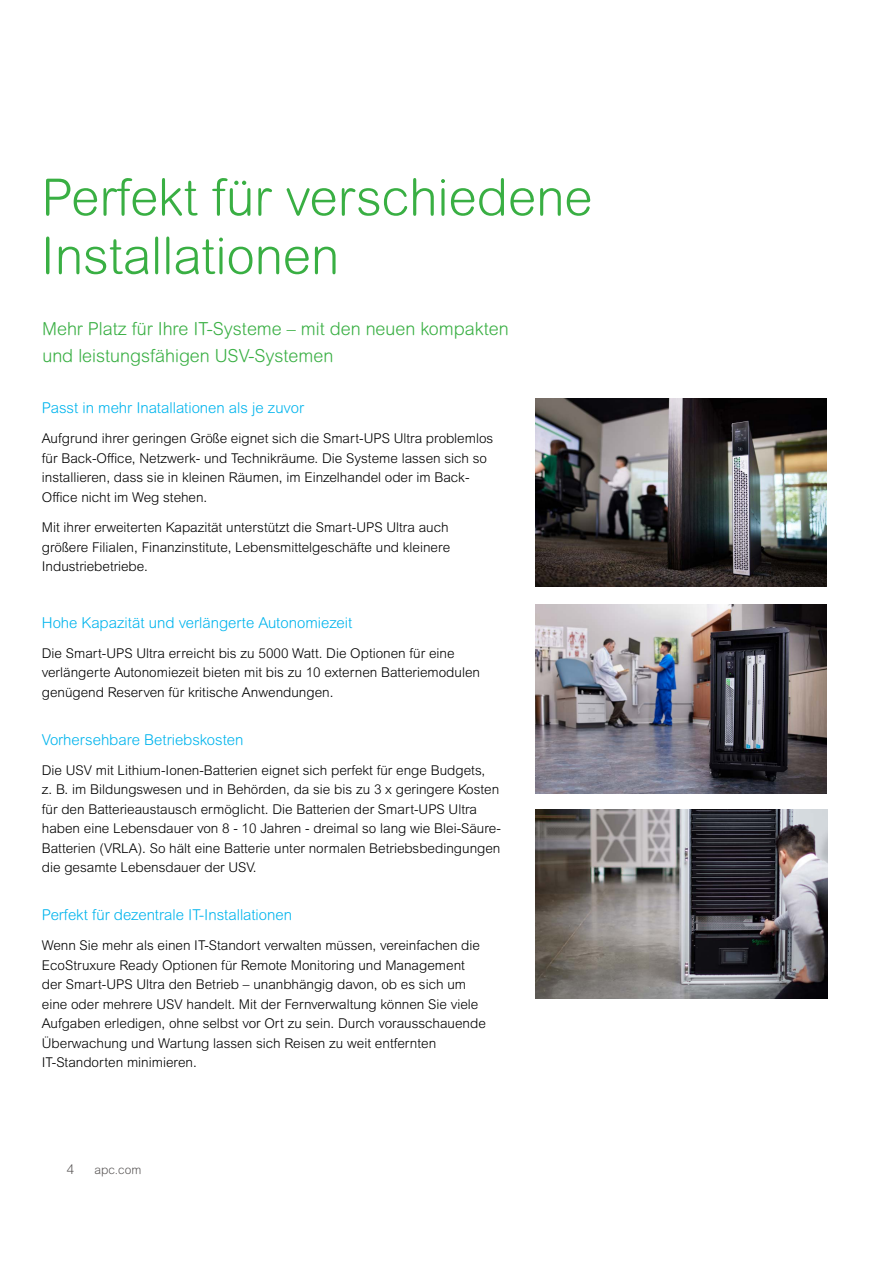
<style>
.page{position:relative;width:893px;height:1263px;background:#fff}
.page>*{position:absolute;margin:0;border:0;box-sizing:border-box;transform-origin:0 0}
.t1{font:300 51px/58.5px "Arial Rounded MT Pro";color:#39af43}
.t2{font:300 18px/27px "Arial Rounded MT Std";color:#39af43}
.t3{font:300 15px "Arial Rounded MT Std";color:#00b4ed}
.t4{font:300 13.5px/19.5px "Arial MT Pro";color:#000}
.t5{font:300 13.5px "Arial MT Pro";color:#5a5757}
.t6{font:300 12px "Arial Rounded MT Pro";color:#5a5757}
</style>
<div class="page">
<img style="left:536px;top:604px;width:290px;height:189px">
<img style="left:536px;top:399px;width:290px;height:187px">
<img style="left:536px;top:809px;width:291px;height:190px">
<h1 class="t1" style="left:41px;top:170px;width:553px">Perfekt für verschiedene<br>Installationen</h1>
<h2 class="t2" style="left:42px;top:315px;width:468px">Mehr Platz für Ihre IT-Systeme – mit den neuen kompakten und leistungsfähigen USV-Systemen</h2>
<p class="t3" style="left:42px;top:399px;width:264px">Passt in mehr Inatallationen als je zuvor</p>
<p class="t4" style="left:42px;top:429px;width:453px">Aufgrund ihrer geringen Größe eignet sich die Smart-UPS Ultra problemlos für Back-Office, Netzwerk- und Technikräume. Die Systeme lassen sich so installieren, dass sie in kleinen Räumen, im Einzelhandel oder im Back-Office nicht im Weg stehen.</p>
<p class="t4" style="left:42px;top:518px;width:410px;text-align:justify">Mit ihrer erweiterten Kapazität unterstützt die Smart-UPS Ultra auch größere Filialen, Finanzinstitute, Lebensmittelgeschäfte und kleinere Industriebetriebe.</p>
<p class="t3" style="left:42px;top:614px;width:312px">Hohe Kapazität und verlängerte Autonomiezeit</p>
<p class="t4" style="left:42px;top:644px;width:440px">Die Smart-UPS Ultra erreicht bis zu 5000 Watt. Die Optionen für eine verlängerte Autonomiezeit bieten mit bis zu 10 externen Batteriemodulen genügend Reserven für kritische Anwendungen.</p>
<p class="t3" style="left:42px;top:731px;width:203px">Vorhersehbare Betriebskosten</p>
<p class="t4" style="left:42px;top:761px;width:461px">Die USV mit Lithium-Ionen-Batterien eignet sich perfekt für enge Budgets,<br>z. B. im Bildungswesen und in Behörden, da sie bis zu 3 x geringere Kosten für den Batterieaustausch ermöglicht. Die Batterien der Smart-UPS Ultra haben eine Lebensdauer von 8 - 10 Jahren - dreimal so lang wie Blei-Säure-Batterien (VRLA). So hält eine Batterie unter normalen Betriebsbedingungen die gesamte Lebensdauer der USV.</p>
<p class="t3" style="left:42px;top:906px;width:252px">Perfekt für dezentrale IT-Installationen</p>
<p class="t4" style="left:42px;top:936px;width:446px">Wenn Sie mehr als einen IT-Standort verwalten müssen, vereinfachen die EcoStruxure Ready Optionen für Remote Monitoring und Management der Smart-UPS Ultra den Betrieb – unanbhängig davon, ob es sich um eine oder mehrere USV handelt. Mit der Fernverwaltung können Sie viele Aufgaben erledigen, ohne selbst vor Ort zu sein. Durch vorausschauende Überwachung und Wartung lassen sich Reisen zu weit entfernten IT-Standorten minimieren.</p>
<p class="t5" style="left:67px;top:1160px;width:9px">4</p>
<p class="t6" style="left:94px;top:1162px;width:48px">apc.com</p>
</div>
